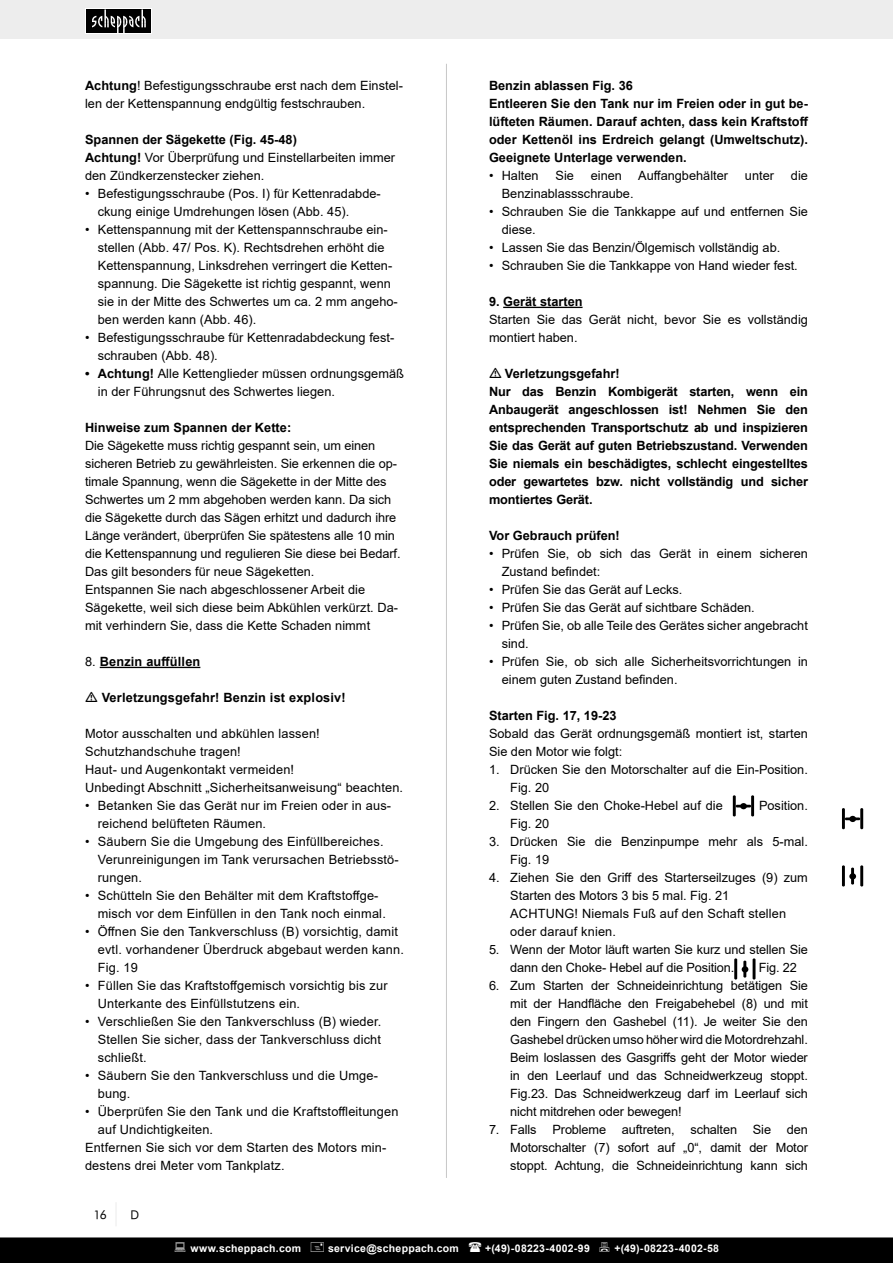
<style>
.page{position:relative;width:893px;height:1263px;background:#fff}
.page>*{position:absolute;margin:0;border:0;box-sizing:border-box;transform-origin:0 0}
.t1{font:12.75px/18px "Arial";letter-spacing:.005em;color:#000}
.t2{font:700 12.75px/18px "Arial";color:#000;text-align:justify}
.t3{font:12px "Futura Book BT";color:#000}
.t4{font:700 10.5px "Arial";letter-spacing:.025em;color:#fff}
.s1{font-weight:700}
.s2{font-weight:400}
</style>
<div class="page">
<hr style="left:446px;top:64px;width:1px;height:1114px;background:#c7c7c7">
<div style="left:0;top:0;width:893px;height:39px;background:#ededed"></div>
<hr style="left:115px;top:1202px;width:2px;height:24px;background:#ededed">
<div style="left:85px;top:9px;width:67px;height:25px;background:#fff"></div>
<div style="left:86px;top:9px;width:65px;height:24px;background:#000"></div>
<svg style="left:92px;top:9px;width:54px;height:24px"></svg>
<hr style="left:100px;top:667px;width:100px;height:1px;background:#000">
<hr style="left:503px;top:307px;width:80px;height:1px;background:#000">
<hr style="left:733px;top:795px;width:3px;height:21px;background:#000">
<hr style="left:751px;top:795px;width:3px;height:21px;background:#000">
<svg style="left:736px;top:805px;width:15px;height:2px"></svg>
<div style="left:740px;top:803px;width:7px;height:6px;background:#000;border-radius:50%"></div>
<hr style="left:734px;top:958px;width:3px;height:21px;background:#000">
<hr style="left:753px;top:958px;width:2px;height:21px;background:#000">
<hr style="left:743px;top:960px;width:3px;height:17px;background:#000">
<svg style="left:742px;top:966px;width:6px;height:6px"></svg>
<hr style="left:842px;top:808px;width:3px;height:21px;background:#000">
<hr style="left:860px;top:808px;width:3px;height:21px;background:#000">
<hr style="left:845px;top:817px;width:15px;height:3px;background:#000">
<div style="left:849px;top:816px;width:7px;height:6px;background:#000;border-radius:50%"></div>
<hr style="left:842px;top:865px;width:3px;height:21px;background:#000">
<hr style="left:860px;top:865px;width:3px;height:21px;background:#000">
<hr style="left:851px;top:867px;width:3px;height:17px;background:#000">
<div style="left:849px;top:873px;width:7px;height:6px;background:#000;border-radius:50%"></div>
<div style="left:0;top:1237px;width:893px;height:26px;background:#000"></div>
<p class="t1" style="left:85px;top:76px;width:319px"><span class="s1">Achtung</span>! Befestigungsschraube erst nach dem Einstel&shy;len der Kettenspannung endgültig festschrauben.</p>
<p class="t2" style="left:85px;top:131px;width:213px">Spannen der Sägekette (Fig. 45-48)</p>
<p class="t1" style="left:85px;top:148px;width:312px"><span class="s1">Achtung!</span> Vor Überprüfung und Einstellarbeiten immer den Zündkerzenstecker ziehen.</p>
<p class="t1" style="left:98px;top:184px;width:284px;text-indent:-13px">• Befestigungsschraube (Pos. I) für Kettenradabde&shy;ckung einige Umdrehungen lösen (Abb. 45).</p>
<p class="t1" style="left:98px;top:220px;width:302px;text-indent:-13px">• Kettenspannung mit der Kettenspannschraube ein&shy;stellen (Abb. 47/ Pos. K). Rechtsdrehen erhöht die Kettenspannung, Linksdrehen verringert die Ketten&shy;spannung. Die Sägekette ist richtig gespannt, wenn sie in der Mitte des Schwertes um ca. 2 mm angeho&shy;ben werden kann (Abb. 46).</p>
<p class="t1" style="left:98px;top:328px;width:298px;text-indent:-13px">• Befestigungsschraube für Kettenradabdeckung fest&shy;schrauben (Abb. 48).</p>
<p class="t1" style="left:98px;top:364px;width:308px;text-indent:-13px"><span class="s1">• Achtung!</span> Alle Kettenglieder müssen ordnungsgemäß in der Führungsnut des Schwertes liegen.</p>
<p class="t2" style="left:85px;top:419px;width:208px">Hinweise zum Spannen der Kette:</p>
<p class="t1" style="left:85px;top:436px;width:317px">Die Sägekette muss richtig gespannt sein, um einen sicheren Betrieb zu gewährleisten. Sie erkennen die op&shy;timale Spannung, wenn die Sägekette in der Mitte des Schwertes um 2 mm abgehoben werden kann. Da sich die Sägekette durch das Sägen erhitzt und dadurch ihre Länge verändert, überprüfen Sie spätestens alle 10 min die Kettenspannung und regulieren Sie diese bei Bedarf.</p>
<p class="t1" style="left:85px;top:562px;width:315px">Das gilt besonders für neue Sägeketten.<br>Entspannen Sie nach abgeschlossener Arbeit die Sägekette, weil sich diese beim Abkühlen verkürzt. Da&shy;mit verhindern Sie, dass die Kette Schaden nimmt</p>
<p class="t2" style="left:85px;top:653px;width:117px"><span class="s2">8.</span> Benzin auffüllen</p>
<p class="t2" style="left:102px;top:689px;width:246px">Verletzungsgefahr! Benzin ist explosiv!</p>
<p class="t1" style="left:85px;top:724px;width:236px">Motor ausschalten und abkühlen lassen!</p>
<p class="t1" style="left:85px;top:742px;width:157px">Schutzhandschuhe tragen!</p>
<p class="t1" style="left:85px;top:760px;width:211px">Haut- und Augenkontakt vermeiden!</p>
<p class="t1" style="left:85px;top:778px;width:320px">Unbedingt Abschnitt „Sicherheitsanweisung“ beachten.</p>
<p class="t1" style="left:98px;top:796px;width:295px;text-indent:-13px">• Betanken Sie das Gerät nur im Freien oder in aus&shy;reichend belüfteten Räumen.</p>
<p class="t1" style="left:98px;top:832px;width:302px;text-indent:-13px">• Säubern Sie die Umgebung des Einfüllbereiches.<br>Verunreinigungen im Tank verursachen Betriebsstö&shy;rungen.</p>
<p class="t1" style="left:98px;top:886px;width:290px;text-indent:-13px">• Schütteln Sie den Behälter mit dem Kraftstoffge&shy;misch vor dem Einfüllen in den Tank noch einmal.</p>
<p class="t1" style="left:98px;top:922px;width:308px;text-indent:-13px">• Öffnen Sie den Tankverschluss (B) vorsichtig, damit evtl. vorhandener Überdruck abgebaut werden kann.<br>Fig. 19</p>
<p class="t1" style="left:98px;top:976px;width:291px;text-indent:-13px">• Füllen Sie das Kraftstoffgemisch vorsichtig bis zur<br>Unterkante des Einfüllstutzens ein.</p>
<p class="t1" style="left:98px;top:1012px;width:285px;text-align:justify;text-indent:-13px">• Verschließen Sie den Tankverschluss (B) wieder.<br>Stellen Sie sicher, dass der Tankverschluss dicht schließt.</p>
<p class="t1" style="left:98px;top:1066px;width:282px;text-indent:-13px">• Säubern Sie den Tankverschluss und die Umge&shy;bung.</p>
<p class="t1" style="left:98px;top:1102px;width:302px;text-indent:-13px">• Überprüfen Sie den Tank und die Kraftstoffleitungen auf Undichtigkeiten.</p>
<p class="t1" style="left:85px;top:1138px;width:303px">Entfernen Sie sich vor dem Starten des Motors min&shy;destens drei Meter vom Tankplatz.</p>
<p class="t3" style="left:94px;top:1208px;width:15px">16</p>
<p class="t3" style="left:130px;top:1208px;width:10px">D</p>
<p class="t2" style="left:489px;top:77px;width:145px">Benzin ablassen Fig. 36</p>
<p class="t2" style="left:489px;top:95px;width:321px">Entleeren Sie den Tank nur im Freien oder in gut be&shy;lüfteten Räumen. Darauf achten, dass kein Kraftstoff oder Kettenöl ins Erdreich gelangt (Umweltschutz).<br>Geeignete Unterlage verwenden.</p>
<p class="t1" style="left:489px;top:166px;width:51px">• Halten</p>
<p class="t1" style="left:555px;top:166px;width:20px">Sie</p>
<p class="t1" style="left:591px;top:166px;width:33px">einen</p>
<p class="t1" style="left:638px;top:166px;width:91px">Auffangbehälter</p>
<p class="t1" style="left:745px;top:166px;width:31px">unter</p>
<p class="t1" style="left:791px;top:166px;width:19px">die</p>
<p class="t1" style="left:502px;top:184px;width:133px">Benzinablassschraube.</p>
<p class="t1" style="left:502px;top:202px;width:308px;text-indent:-13px">• Schrauben Sie die Tankkappe auf und entfernen Sie diese.</p>
<p class="t1" style="left:489px;top:238px;width:293px">• Lassen Sie das Benzin/Ölgemisch vollständig ab.</p>
<p class="t1" style="left:489px;top:256px;width:310px">• Schrauben Sie die Tankkappe von Hand wieder fest.</p>
<p class="t2" style="left:489px;top:293px;width:95px">9. Gerät starten</p>
<p class="t1" style="left:489px;top:310px;width:320px">Starten Sie das Gerät nicht, bevor Sie es vollständig montiert haben.</p>
<p class="t2" style="left:505px;top:365px;width:116px">Verletzungsgefahr!</p>
<p class="t2" style="left:489px;top:383px;width:320px">Nur das Benzin Kombigerät starten, wenn ein Anbaugerät angeschlossen ist! Nehmen Sie den entsprechenden Transportschutz ab und inspizieren Sie das Gerät auf guten Betriebszustand. Verwenden Sie niemals ein beschädigtes, schlecht eingestelltes oder gewartetes bzw. nicht vollständig und sicher montiertes Gerät.</p>
<p class="t2" style="left:489px;top:527px;width:132px">Vor Gebrauch prüfen!</p>
<p class="t1" style="left:502px;top:544px;width:308px;text-indent:-13px">• Prüfen Sie, ob sich das Gerät in einem sicheren<br>Zustand befindet:</p>
<p class="t1" style="left:489px;top:580px;width:195px">• Prüfen Sie das Gerät auf Lecks.</p>
<p class="t1" style="left:489px;top:598px;width:267px">• Prüfen Sie das Gerät auf sichtbare Schäden.</p>
<p class="t1" style="left:502px;top:616px;width:308px;text-indent:-13px">• Prüfen Sie, ob alle Teile des Gerätes sicher angebracht sind.</p>
<p class="t1" style="left:502px;top:652px;width:308px;text-indent:-13px">• Prüfen Sie, ob sich alle Sicherheitsvorrichtungen in einem guten Zustand befinden.</p>
<p class="t2" style="left:489px;top:707px;width:129px">Starten Fig. 17, 19-23</p>
<p class="t1" style="left:489px;top:724px;width:320px">Sobald das Gerät ordnungsgemäß montiert ist, starten<br>Sie den Motor wie folgt:</p>
<p class="t1" style="left:510px;top:760px;width:299px;text-indent:-21px">1. Drücken Sie den Motorschalter auf die Ein-Position.<br>Fig. 20</p>
<p class="t1" style="left:489px;top:796px;width:235px">2. Stellen Sie den Choke-Hebel auf die</p>
<p class="t1" style="left:759px;top:796px;width:50px">Position.</p>
<p class="t1" style="left:510px;top:814px;width:40px">Fig. 20</p>
<p class="t1" style="left:510px;top:832px;width:299px;text-indent:-21px">3. Drücken Sie die Benzinpumpe mehr als 5-mal.<br>Fig. 19</p>
<p class="t1" style="left:510px;top:868px;width:299px;text-indent:-21px">4. Ziehen Sie den Griff des Starterseilzuges (9) zum<br>Starten des Motors 3 bis 5 mal. Fig. 21</p>
<p class="t1" style="left:510px;top:904px;width:278px">ACHTUNG! Niemals Fuß auf den Schaft stellen oder darauf knien.</p>
<p class="t1" style="left:510px;top:940px;width:299px;text-indent:-21px">5. Wenn der Motor läuft warten Sie kurz und stellen Sie dann den Choke- Hebel auf die Position.</p>
<p class="t1" style="left:759px;top:958px;width:40px">Fig. 22</p>
<p class="t1" style="left:510px;top:976px;width:299px;text-align:justify;text-indent:-21px">6. Zum Starten der Schneideinrichtung betätigen Sie mit der Handfläche den Freigabehebel (8) und mit den Fingern den Gashebel (11). Je weiter Sie den Gashebel drücken umso höher wird die Motordrehzahl.<br>Beim loslassen des Gasgriffs geht der Motor wieder in den Leerlauf und das Schneidwerkzeug stoppt.<br>Fig.23. Das Schneidwerkzeug darf im Leerlauf sich nicht mitdrehen oder bewegen!</p>
<p class="t1" style="left:510px;top:1120px;width:299px;text-align:justify;text-indent:-21px">7. Falls Probleme auftreten, schalten Sie den Motorschalter (7) sofort auf „0“, damit der Motor stoppt. Achtung, die Schneideinrichtung kann sich</p>
<p class="t4" style="left:190px;top:1241px;width:112px">www.scheppach.com</p>
<p class="t4" style="left:328px;top:1241px;width:132px">service@scheppach.com</p>
<p class="t4" style="left:485px;top:1241px;width:106px">+(49)-08223-4002-99</p>
<p class="t4" style="left:614px;top:1241px;width:106px">+(49)-08223-4002-58</p>
</div>
